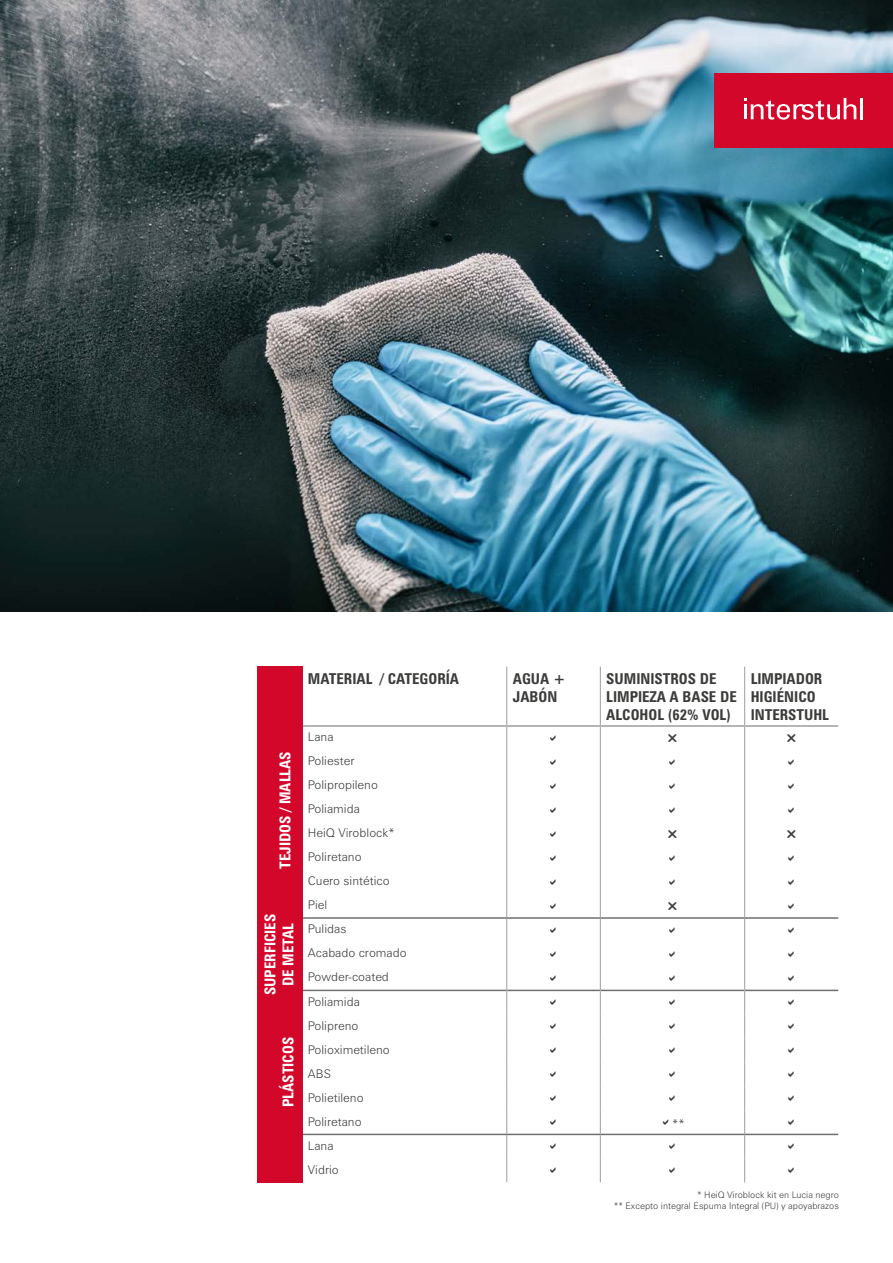
<style>
.page{position:relative;width:893px;height:1263px;background:#fff}
.page>*{position:absolute;margin:0;border:0;box-sizing:border-box;transform-origin:0 0}
.t1{font:15px/18px "Zurich BT Bold Condensed Head";color:#3c3c3b}
.t2{font:15px/18px "Zurich BT Bold Condensed Head";color:#fff;text-align:center}
.t3{font:300 12px/24px "Zurich BT";color:#3c3c3b}
.t4{font:300 9px/10.8px "Zurich BT";color:#3c3c3b;text-align:right}
</style>
<div class="page">
<img style="left:0;top:0;width:893px;height:612px">
<hr style="left:302px;top:990px;width:204px;height:1px;background:#706f6f">
<hr style="left:507px;top:990px;width:93px;height:1px;background:#706f6f">
<hr style="left:601px;top:990px;width:143px;height:1px;background:#706f6f">
<hr style="left:745px;top:990px;width:93px;height:1px;background:#706f6f">
<hr style="left:506px;top:666px;width:1px;height:59px;background:#9d9d9c">
<hr style="left:600px;top:666px;width:1px;height:59px;background:#9d9d9c">
<hr style="left:744px;top:666px;width:1px;height:59px;background:#9d9d9c">
<svg style="left:506px;top:727px;width:1px;height:455px"></svg>
<svg style="left:600px;top:727px;width:1px;height:455px"></svg>
<svg style="left:744px;top:727px;width:1px;height:455px"></svg>
<hr style="left:302px;top:1134px;width:205px;height:1px;background:#706f6f">
<hr style="left:507px;top:1134px;width:93px;height:1px;background:#706f6f">
<hr style="left:600px;top:1134px;width:145px;height:1px;background:#706f6f">
<hr style="left:745px;top:1134px;width:93px;height:1px;background:#706f6f">
<hr style="left:302px;top:725px;width:205px;height:2px;background:#9d9d9c">
<hr style="left:507px;top:725px;width:93px;height:2px;background:#9d9d9c">
<hr style="left:600px;top:725px;width:145px;height:2px;background:#9d9d9c">
<hr style="left:745px;top:725px;width:93px;height:2px;background:#9d9d9c">
<hr style="left:302px;top:917px;width:205px;height:2px;background:#706f6f">
<hr style="left:507px;top:917px;width:93px;height:2px;background:#706f6f">
<hr style="left:600px;top:917px;width:145px;height:2px;background:#706f6f">
<hr style="left:745px;top:917px;width:93px;height:2px;background:#706f6f">
<div style="left:257px;top:666px;width:45px;height:517px;background:#d3072a"></div>
<div style="left:714px;top:73px;width:179px;height:74px;background:#d3072a"></div>
<hr style="left:860px;top:98px;width:3px;height:21px;background:#fff">
<svg style="left:744px;top:98px;width:112px;height:22px"></svg>
<p class="t2" style="left:276px;top:869px;width:119px;rotate:-90deg">TEJIDOS / MALLAS</p>
<p class="t2" style="left:261px;top:995px;width:83px;rotate:-90deg">SUPERFICIES<br>DE METAL</p>
<p class="t2" style="left:279px;top:1107px;width:71px;rotate:-90deg">PLÁSTICOS</p>
<p class="t1" style="left:308px;top:669px;width:153px">MATERIAL / CATEGORÍA</p>
<p class="t1" style="left:513px;top:669px;width:54px">AGUA +<br>JABÓN</p>
<p class="t1" style="left:606px;top:669px;width:132px">SUMINISTROS DE<br>LIMPIEZA A BASE DE<br>ALCOHOL (62% VOL)</p>
<p class="t1" style="left:751px;top:669px;width:80px">LIMPIADOR<br>HIGIÉNICO<br>INTERSTUHL</p>
<p class="t3" style="left:308px;top:725px;width:100px">Lana<br>Poliester<br>Polipropileno<br>Poliamida<br>HeiQ Viroblock*<br>Poliretano<br>Cuero sintético<br>Piel<br>Pulidas<br>Acabado cromado<br>Powder-coated<br>Poliamida<br>Polipreno<br>Polioximetileno<br>ABS<br>Polietileno<br>Poliretano</p>
<p class="t3" style="left:672px;top:1112px;width:14px">**</p>
<p class="t3" style="left:308px;top:1133px;width:32px">Lana<br>Vidrio</p>
<p class="t4" style="left:614px;top:1189px;width:227px">* HeiQ Viroblock kit en Lucia negro<br>** Excepto integral Espuma Integral (PU) y apoyabrazos</p>
</div>
